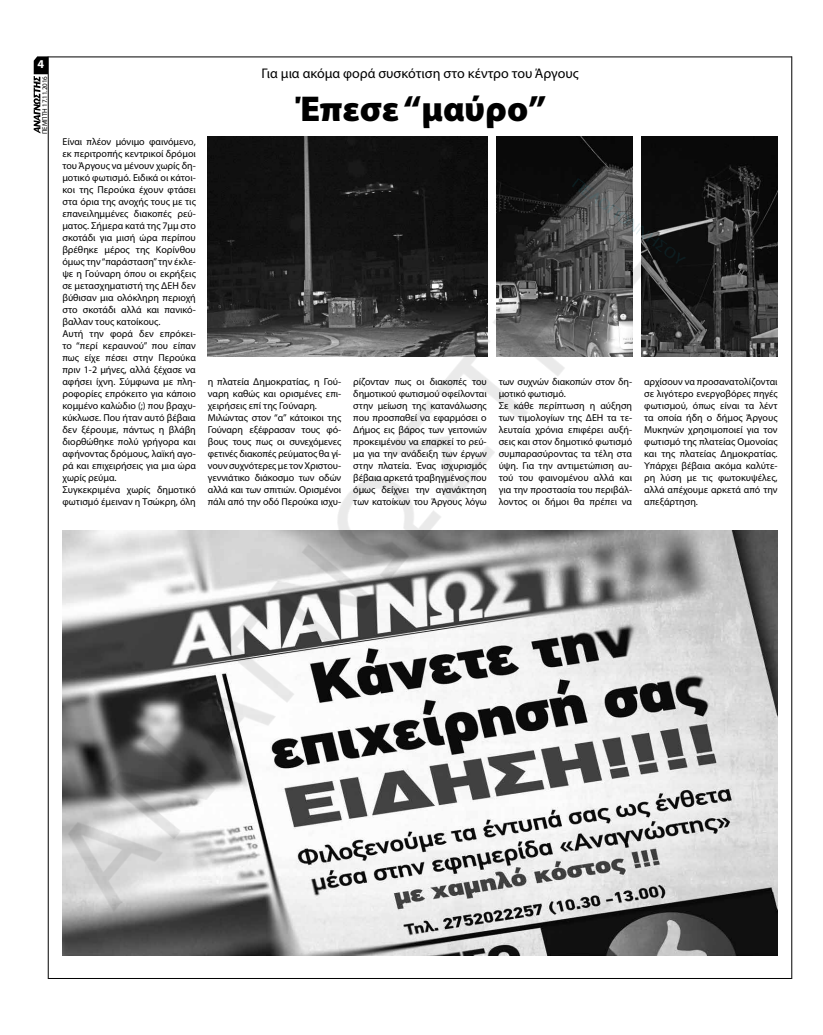
<style>
.page{position:relative;width:823px;height:1035px;background:#fff}
.page>*{position:absolute;margin:0;border:0;box-sizing:border-box;transform-origin:0 0}
.t1{font:900 36px "Myriad Pro";color:#000}
.t2{font:14px "Myriad Pro";color:#000}
.t3{font:700 12px "Myriad Pro";color:#fff}
.t4{font:10px/12px "Myriad Pro";color:#000}
.t5{font:7px "Myriad Pro";letter-spacing:-.01em;color:#000}
</style>
<div class="page">
<hr style="left:48px;top:57px;width:743px;height:1px;background:#000">
<hr style="left:48px;top:978px;width:743px;height:1px;background:#000">
<hr style="left:791px;top:56px;width:1px;height:923px;background:#000">
<svg style="left:34px;top:59px;width:1px;height:72px"></svg>
<img style="left:35px;top:56px;width:743px;height:923px">
<p class="t3" style="left:37px;top:57px;width:8px">4</p>
<p class="t5" style="left:40px;top:134px;width:59px;rotate:-90deg">ΠΕΜΠΤΗ 17.11.2016</p>
<p class="t4" style="left:62px;top:135px;width:135px">Είναι πλέον μόνιμο φαινόμενο, εκ περιτροπής κεντρικοί δρόμοι του Άργους να μένουν χωρίς δη&shy;μοτικό φωτισμό. Ειδικά οι κάτοι&shy;κοι της Περούκα έχουν φτάσει στα όρια της ανοχής τους με τις επανειλημμένες διακοπές ρεύ&shy;ματος. Σήμερα κατά της 7μμ στο σκοτάδι για μισή ώρα περίπου βρέθηκε μέρος της Κορίνθου όμως την “παράσταση” την έκλε&shy;ψε η Γούναρη όπου οι εκρήξεις σε μετασχηματιστή της ΔΕΗ δεν βύθισαν μια ολόκληρη περιοχή στο σκοτάδι αλλά και πανικό&shy;βαλλαν τους κατοίκους.<br>Αυτή την φορά δεν επρόκει&shy;το “περί κεραυνού” που είπαν πως είχε πέσει στην Περούκα πριν 1-2 μήνες, αλλά ξέχασε να αφήσει ίχνη. Σύμφωνα με πλη&shy;ροφορίες επρόκειτο για κάποιο κομμένο καλώδιο (;) που βραχυ&shy;κύκλωσε. Που ήταν αυτό βέβαια δεν ξέρουμε, πάντως η βλάβη διορθώθηκε πολύ γρήγορα και αφήνοντας δρόμους, λαϊκή αγο&shy;ρά και επιχειρήσεις για μια ώρα χωρίς ρεύμα.<br>Συγκεκριμένα χωρίς δημοτικό φωτισμό έμειναν η Τσώκρη, όλη</p>
<h2 class="t2" style="left:261px;top:64px;width:318px">Για μια ακόμα φορά συσκότιση στο κέντρο του Άργους</h2>
<h1 class="t1" style="left:296px;top:85px;width:252px">Έπεσε “μαύρο”</h1>
<p class="t4" style="left:208px;top:375px;width:135px">η πλατεία Δημοκρατίας, η Γού&shy;ναρη καθώς και ορισμένες επι&shy;χειρήσεις επί της Γούναρη.<br>Μιλώντας στον “α” κάτοικοι της<br>Γούναρη εξέφρασαν τους φό&shy;βους τους πως οι συνεχόμενες φετινές διακοπές ρεύματος θα γί&shy;νουν συχνότερες με τον Χριστου&shy;γεννιάτικο διάκοσμο των οδών αλλά και των σπιτιών. Ορισμένοι πάλι από την οδό Περούκα ισχυ-</p>
<p class="t4" style="left:353px;top:375px;width:135px;text-align:justify">ρίζονταν πως οι διακοπές του δημοτικού φωτισμού οφείλονται στην μείωση της κατανάλωσης που προσπαθεί να εφαρμόσει ο Δήμος εις βάρος των γειτονιών προκειμένου να επαρκεί το ρεύ&shy;μα για την ανάδειξη των έργων στην πλατεία. Ένας ισχυρισμός βέβαια αρκετά τραβηγμένος που όμως δείχνει την αγανάκτηση των κατοίκων του Άργους λόγω</p>
<p class="t4" style="left:498px;top:375px;width:135px">των συχνών διακοπών στον δη&shy;μοτικό φωτισμό.<br>Σε κάθε περίπτωση η αύξηση των τιμολογίων της ΔΕΗ τα τε&shy;λευταία χρόνια επιφέρει αυξή&shy;σεις και στον δημοτικό φωτισμό συμπαρασύροντας τα τέλη στα ύψη. Για την αντιμετώπιση αυ&shy;τού του φαινομένου αλλά και για την προστασία του περιβάλ&shy;λοντος οι δήμοι θα πρέπει να</p>
<p class="t4" style="left:643px;top:375px;width:135px;text-align:justify">αρχίσουν να προσανατολίζονται σε λιγότερο ενεργοβόρες πηγές φωτισμού, όπως είναι τα λέντ τα οποία ήδη ο δήμος Άργους Μυκηνών χρησιμοποιεί για τον φωτισμό της πλατείας Ομονοίας και της πλατείας Δημοκρατίας.<br>Υπάρχει βέβαια ακόμα καλύτε&shy;ρη λύση με τις φωτοκυψέλες, αλλά απέχουμε αρκετά από την απεξάρτηση.</p>
</div>
